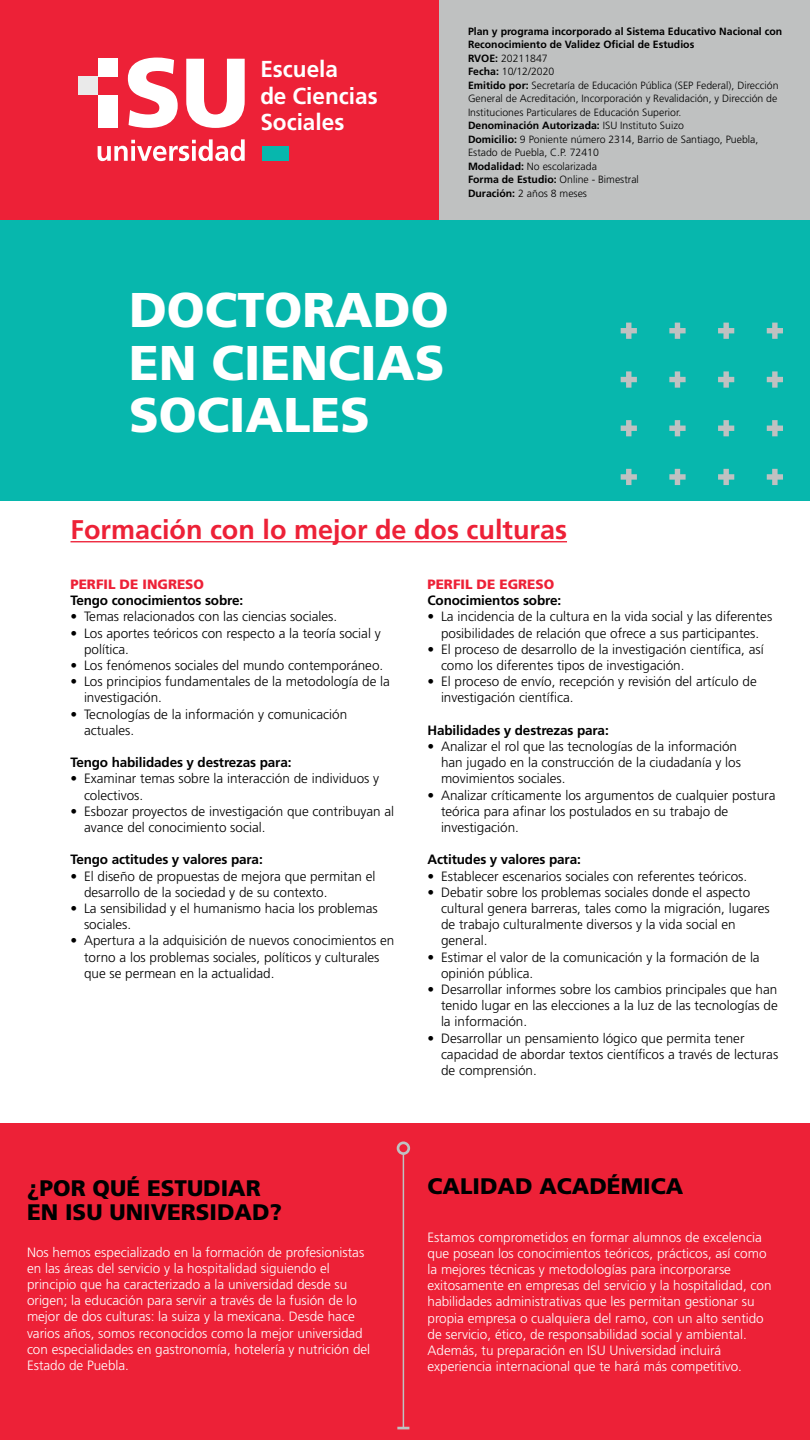
<style>
.page{position:relative;width:810px;height:1440px;background:#fff}
.page>*{position:absolute;margin:0;border:0;box-sizing:border-box;transform-origin:0 0}
.CARRERA{font:900 48.75px/52.5px "Frutiger LT Std";color:#fff}
.Formación{font:700 27px "Frutiger LT Std";color:#ed2137}
.t1{font:700 23.02px/26.6px "Frutiger LT Std";color:#fff}
.TÍTULO_NEGRO{font:900 22.5px/24px "Frutiger LT Std";color:#000}
.t2{font:300 13.5px/16.2px "Frutiger LT Std";color:#000}
.ESTUDIAR-CALIDAD{font:300 13.5px/16.2px "Frutiger LT Std";color:#fff}
.PERFIL-2{font:700 13.5px "Frutiger LT Std";letter-spacing:-.01em;color:#000}
.PERFIL-1{font:900 13.5px "Frutiger LT Std";color:#ed2137}
.Modalidad{font:300 10.5px/13.5px "Frutiger LT Std";color:#000;text-align:justify}
.Modalidad-2{font:700 10.5px/13.5px "Frutiger LT Std";color:#000}
.s1{font-weight:700}
.s2{font-weight:300}
</style>
<div class="page">
<div style="left:0;top:0;width:476px;height:230px;background:#ed2137"></div>
<hr style="left:70px;top:541px;width:497px;height:1px;background:#ed2137">
<div style="left:0;top:1124px;width:810px;height:316px;background:#ed2137"></div>
<hr style="left:403px;top:1154px;width:1px;height:274px;background:#bfc2c2">
<div style="left:397px;top:1141px;width:13px;height:14px;border:3px solid #bfc2c2;border-radius:50%"></div>
<svg style="left:397px;top:1427px;width:12px;height:2px"></svg>
<svg style="left:128px;top:58px;width:50px;height:70px"></svg>
<svg style="left:186px;top:59px;width:59px;height:69px"></svg>
<div style="left:78px;top:77px;width:20px;height:18px;background:#eaeaea"></div>
<div style="left:98px;top:59px;width:20px;height:18px;background:#fff"></div>
<div style="left:98px;top:95px;width:20px;height:33px;background:#fff"></div>
<svg style="left:98px;top:139px;width:147px;height:22px"></svg>
<div style="left:262px;top:146px;width:27px;height:15px;background:#07b7ad"></div>
<div style="left:440px;top:0;width:370px;height:223px;background:#bfc1c1"></div>
<div style="left:0;top:220px;width:810px;height:281px;background:#07b7ad"></div>
<svg style="left:621px;top:323px;width:16px;height:16px"></svg>
<svg style="left:669px;top:323px;width:17px;height:16px"></svg>
<svg style="left:718px;top:323px;width:16px;height:16px"></svg>
<svg style="left:767px;top:323px;width:16px;height:16px"></svg>
<svg style="left:621px;top:469px;width:16px;height:16px"></svg>
<svg style="left:621px;top:420px;width:16px;height:16px"></svg>
<svg style="left:621px;top:371px;width:16px;height:17px"></svg>
<svg style="left:669px;top:469px;width:17px;height:16px"></svg>
<svg style="left:669px;top:420px;width:17px;height:16px"></svg>
<svg style="left:669px;top:371px;width:17px;height:17px"></svg>
<svg style="left:718px;top:469px;width:16px;height:16px"></svg>
<svg style="left:718px;top:420px;width:16px;height:16px"></svg>
<svg style="left:718px;top:371px;width:16px;height:17px"></svg>
<svg style="left:767px;top:469px;width:16px;height:16px"></svg>
<svg style="left:767px;top:420px;width:16px;height:16px"></svg>
<svg style="left:767px;top:371px;width:16px;height:17px"></svg>
<h3 class="t1" style="left:260px;top:56px;width:119px">Escuela<br>de Ciencias<br>Sociales</h3>
<p class="Modalidad-2" style="left:468px;top:25px;width:316px">Plan y programa incorporado al Sistema Educativo Nacional con<br>Reconocimiento de Validez Oficial de Estudios</p>
<p class="Modalidad" style="left:468px;top:52px;width:81px"><span class="s1">RVOE:</span> 20211847</p>
<p class="Modalidad" style="left:468px;top:65px;width:88px"><span class="s1">Fecha:</span> 10/12/2020</p>
<p class="Modalidad" style="left:468px;top:79px;width:312px"><span class="s1">Emitido por:</span> Secretaría de Educación Pública (SEP Federal), Dirección General de Acreditación, Incorporación y Revalidación, y Dirección de Instituciones Particulares de Educación Superior.</p>
<p class="Modalidad-2" style="left:468px;top:119px;width:217px">Denominación Autorizada: <span class="s2">ISU Instituto Suizo</span></p>
<p class="Modalidad" style="left:468px;top:133px;width:292px"><span class="s1">Domicilio:</span> 9 Poniente número 2314, Barrio de Santiago, Puebla,</p>
<p class="Modalidad" style="left:468px;top:146px;width:132px">Estado de Puebla, C.P. 72410</p>
<p class="Modalidad" style="left:468px;top:160px;width:130px"><span class="s1">Modalidad:</span> No escolarizada</p>
<p class="Modalidad" style="left:468px;top:173px;width:172px"><span class="s1">Forma de Estudio:</span> Online - Bimestral</p>
<p class="Modalidad" style="left:468px;top:187px;width:121px"><span class="s1">Duración:</span> 2 años 8 meses</p>
<p class="CARRERA" style="left:129px;top:284px;width:321px">DOCTORADO</p>
<p class="CARRERA" style="left:129px;top:336px;width:317px">EN CIENCIAS<br>SOCIALES</p>
<p class="Formación" style="left:70px;top:514px;width:498px">Formación con lo mejor de dos culturas</p>
<p class="PERFIL-1" style="left:70px;top:576px;width:135px">PERFIL DE INGRESO</p>
<p class="PERFIL-2" style="left:70px;top:593px;width:174px">Tengo conocimientos sobre:</p>
<p class="t2" style="left:70px;top:609px;width:268px">• Temas relacionados con las ciencias sociales.</p>
<p class="t2" style="left:84px;top:625px;width:298px;text-indent:-14px">• Los aportes teóricos con respecto a la teoría social y política.</p>
<p class="t2" style="left:70px;top:657px;width:314px">• Los fenómenos sociales del mundo contemporáneo.</p>
<p class="t2" style="left:84px;top:674px;width:308px;text-indent:-14px">• Los principios fundamentales de la metodología de la investigación.</p>
<p class="t2" style="left:84px;top:706px;width:265px;text-indent:-14px">• Tecnologías de la información y comunicación actuales.</p>
<p class="PERFIL-2" style="left:70px;top:755px;width:222px">Tengo habilidades y destrezas para:</p>
<p class="t2" style="left:84px;top:771px;width:297px;text-indent:-14px">• Examinar temas sobre la interacción de individuos y colectivos.</p>
<p class="t2" style="left:84px;top:803px;width:312px;text-indent:-14px">• Esbozar proyectos de investigación que contribuyan al avance del conocimiento social.</p>
<p class="PERFIL-2" style="left:70px;top:852px;width:194px">Tengo actitudes y valores para:</p>
<p class="t2" style="left:84px;top:868px;width:293px;text-indent:-14px">• El diseño de propuestas de mejora que permitan el desarrollo de la sociedad y de su contexto.</p>
<p class="t2" style="left:84px;top:900px;width:295px;text-indent:-14px">• La sensibilidad y el humanismo hacia los problemas sociales.</p>
<p class="t2" style="left:84px;top:933px;width:312px;text-indent:-14px">• Apertura a la adquisición de nuevos conocimientos en torno a los problemas sociales, políticos y culturales que se permean en la actualidad.</p>
<p class="PERFIL-1" style="left:428px;top:576px;width:128px">PERFIL DE EGRESO</p>
<p class="PERFIL-2" style="left:428px;top:593px;width:135px">Conocimientos sobre:</p>
<p class="t2" style="left:428px;top:609px;width:346px;text-align:center">• La incidencia de la cultura en la vida social y las diferentes posibilidades de relación que ofrece a sus participantes.</p>
<p class="t2" style="left:441px;top:641px;width:324px;text-indent:-14px">• El proceso de desarrollo de la investigación científica, así como los diferentes tipos de investigación.</p>
<p class="t2" style="left:441px;top:674px;width:317px;text-indent:-14px">• El proceso de envío, recepción y revisión del artículo de investigación científica.</p>
<p class="PERFIL-2" style="left:428px;top:722px;width:183px">Habilidades y destrezas para:</p>
<p class="t2" style="left:441px;top:738px;width:302px;text-indent:-14px">• Analizar el rol que las tecnologías de la información han jugado en la construcción de la ciudadanía y los movimientos sociales.</p>
<p class="t2" style="left:441px;top:787px;width:336px;text-indent:-14px">• Analizar críticamente los argumentos de cualquier postura teórica para afinar los postulados en su trabajo de investigación.</p>
<p class="PERFIL-2" style="left:428px;top:852px;width:155px">Actitudes y valores para:</p>
<p class="t2" style="left:428px;top:868px;width:321px">• Establecer escenarios sociales con referentes teóricos.</p>
<p class="t2" style="left:441px;top:884px;width:330px;text-indent:-14px">• Debatir sobre los problemas sociales donde el aspecto cultural genera barreras, tales como la migración, lugares de trabajo culturalmente diversos y la vida social en general.</p>
<p class="t2" style="left:441px;top:949px;width:320px;text-indent:-14px">• Estimar el valor de la comunicación y la formación de la opinión pública.</p>
<p class="t2" style="left:441px;top:981px;width:338px;text-align:justify;text-indent:-14px">• Desarrollar informes sobre los cambios principales que han tenido lugar en las elecciones a la luz de las tecnologías de la información.</p>
<p class="t2" style="left:441px;top:1030px;width:339px;text-indent:-14px">• Desarrollar un pensamiento lógico que permita tener capacidad de abordar textos científicos a través de lecturas de comprensión.</p>
<p class="TÍTULO_NEGRO" style="left:27px;top:1176px;width:257px">¿POR QUÉ ESTUDIAR<br>EN ISU UNIVERSIDAD?</p>
<p class="TÍTULO_NEGRO" style="left:428px;top:1174px;width:257px">CALIDAD ACADÉMICA</p>
<p class="ESTUDIAR-CALIDAD" style="left:27px;top:1244px;width:345px">Nos hemos especializado en la formación de profesionistas en las áreas del servicio y la hospitalidad siguiendo el principio que ha caracterizado a la universidad desde su origen; la educación para servir a través de la fusión de lo mejor de dos culturas: la suiza y la mexicana. Desde hace varios años, somos reconocidos como la mejor universidad con especialidades en gastronomía, hotelería y nutrición del Estado de Puebla.</p>
<p class="ESTUDIAR-CALIDAD" style="left:428px;top:1229px;width:346px">Estamos comprometidos en formar alumnos de excelencia que posean los conocimientos teóricos, prácticos, así como la mejores técnicas y metodologías para incorporarse exitosamente en empresas del servicio y la hospitalidad, con habilidades administrativas que les permitan gestionar su propia empresa o cualquiera del ramo, con un alto sentido de servicio, ético, de responsabilidad social y ambiental.</p>
<p class="ESTUDIAR-CALIDAD" style="left:428px;top:1342px;width:316px">Además, tu preparación en ISU Universidad incluirá experiencia internacional que te hará más competitivo.</p>
</div>
